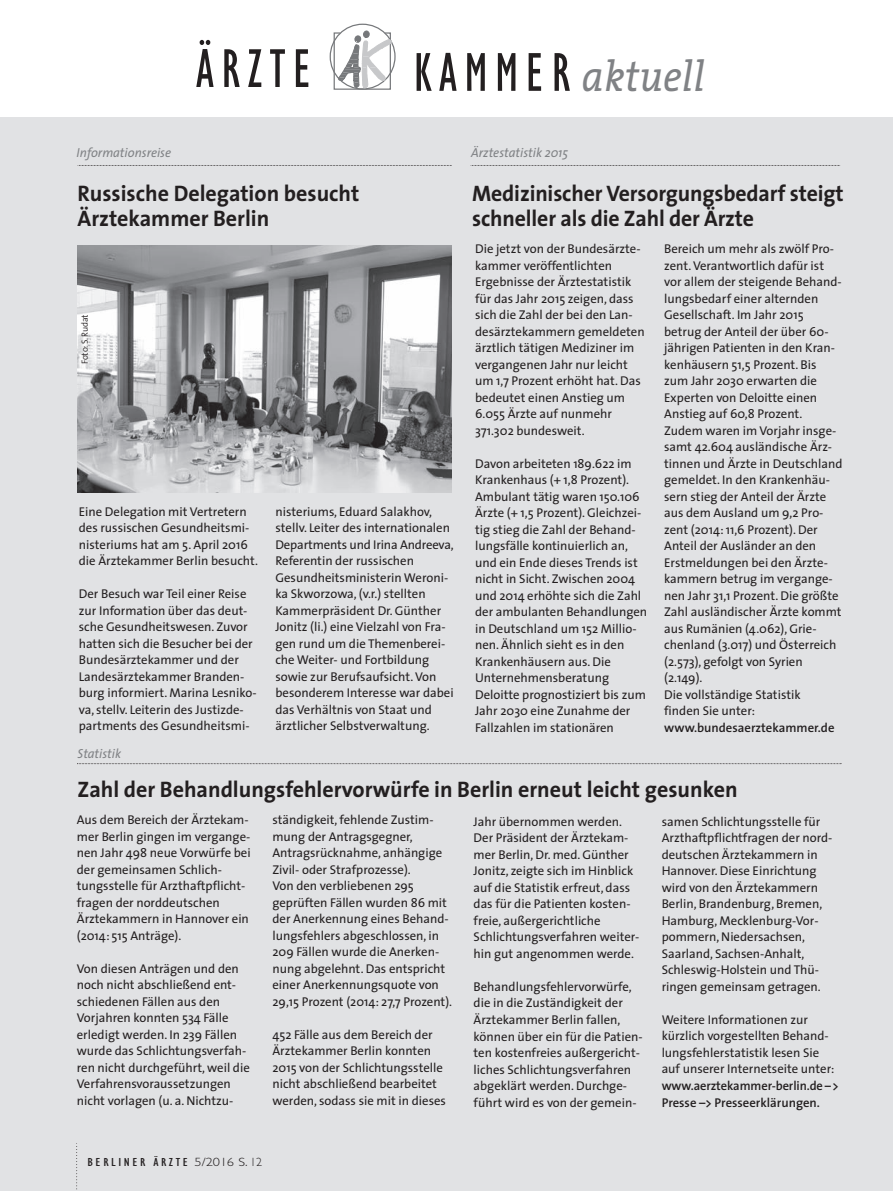
<style>
.page{position:relative;width:893px;height:1191px;background:#fff}
.page>*{position:absolute;margin:0;border:0;box-sizing:border-box;transform-origin:0 0}
.t1{font:condensed 56.4px "Gill Sans";color:#231f20;scale:.9 1}
.t2{font:italic 43.5px "The Serif";color:#808285;scale:.9 1}
.t3{font:700 22.5px/25.5px "The Sans";color:#231f20}
.t4{font:italic 13.05px "The Sans";color:#808285}
.t5{font:12.75px/16.5px "The Sans";color:#231f20}
.t6{font:600 12.75px/16.5px "The Sans";color:#231f20}
.t7{font:condensed 12px "Gill Sans";color:#231f20;scale:1.2 1}
.t8{font:300 12px "Gill Sans";letter-spacing:-.035em;color:#231f20;scale:1.2 1}
.t9{font:300 9px "The Sans";color:#231f20}
.s1{font-family:"Gill Sans";font-style:normal;font-stretch:condensed;font-size:56.4px;color:#231f20}
.s2{font-weight:400;font-stretch:condensed}
.s3{font-weight:300;font-stretch:normal}
</style>
<div class="page">
<div style="left:0;top:118px;width:893px;height:1073px;background:#e1e2e4"></div>
<div style="left:330px;top:24px;width:66px;height:66px;border:1px solid #76787b;border-radius:50%"></div>
<svg style="left:333px;top:31px;width:59px;height:59px"></svg>
<svg style="left:76px;top:1143px;width:2px;height:47px"></svg>
<svg style="left:78px;top:165px;width:374px;height:1px"></svg>
<svg style="left:77px;top:763px;width:765px;height:1px"></svg>
<svg style="left:471px;top:165px;width:369px;height:1px"></svg>
<img style="left:78px;top:245px;width:374px;height:247px">
<p class="t4" style="left:77px;top:142px;width:96px">Informationsreise</p>
<h1 class="t1" style="left:196px;top:38px;width:130px">ÄRZTE</h1>
<h3 class="t3" style="left:78px;top:180px;width:283px">Russische Delegation besucht<br>Ärztekammer Berlin</h3>
<h2 class="t2" style="left:413px;top:40px;width:325px"><span class="s1">KAMMER</span> aktuell</h2>
<p class="t4" style="left:471px;top:142px;width:99px">Ärztestatistik 2015</p>
<h3 class="t3" style="left:472px;top:180px;width:373px">Medizinischer Versorgungsbedarf steigt schneller als die Zahl der Ärzte</h3>
<p class="t9" style="left:77px;top:364px;width:51px;rotate:-90deg">Foto: S. Rudat</p>
<p class="t5" style="left:79px;top:503px;width:181px">Eine Delegation mit Vertretern des russischen Gesundheitsmi&shy;nisteriums hat am 5. April 2016 die Ärztekammer Berlin besucht.</p>
<p class="t5" style="left:79px;top:585px;width:179px">Der Besuch war Teil einer Reise zur Information über das deut&shy;sche Gesundheitswesen. Zuvor hatten sich die Besucher bei der<br>Bundesärztekammer und der<br>Landesärztekammer Branden&shy;burg informiert. Marina Lesniko&shy;va, stellv. Leiterin des Justizde&shy;partments des Gesundheitsmi-</p>
<p class="t4" style="left:78px;top:742px;width:45px">Statistik</p>
<p class="t5" style="left:275px;top:503px;width:180px">nisteriums, Eduard Salakhov, stellv. Leiter des internationalen<br>Departments und Irina Andreeva,<br>Referentin der russischen<br>Gesundheitsministerin Weroni&shy;ka Skworzowa, (v.r.) stellten<br>Kammerpräsident Dr. Günther<br>Jonitz (li.) eine Vielzahl von Fra&shy;gen rund um die Themenberei&shy;che Weiter- und Fortbildung sowie zur Berufsaufsicht. Von besonderem Interesse war dabei das Verhältnis von Staat und ärztlicher Selbstverwaltung.</p>
<p class="t5" style="left:475px;top:240px;width:171px">Die jetzt von der Bundesärzte&shy;kammer veröffentlichten<br>Ergebnisse der Ärztestatistik für das Jahr 2015 zeigen, dass sich die Zahl der bei den Lan&shy;desärztekammern gemeldeten ärztlich tätigen Mediziner im vergangenen Jahr nur leicht um 1,7 Prozent erhöht hat. Das bedeutet einen Anstieg um<br>6.055 Ärzte auf nunmehr<br>371.302 bundesweit.</p>
<p class="t5" style="left:475px;top:455px;width:174px">Davon arbeiteten 189.622 im<br>Krankenhaus (+ 1,8 Prozent).<br>Ambulant tätig waren 150.106<br>Ärzte (+ 1,5 Prozent). Gleichzei&shy;tig stieg die Zahl der Behand&shy;lungsfälle kontinuierlich an, und ein Ende dieses Trends ist nicht in Sicht. Zwischen 2004 und 2014 erhöhte sich die Zahl der ambulanten Behandlungen in Deutschland um 152 Millio&shy;nen. Ähnlich sieht es in den<br>Krankenhäusern aus. Die<br>Unternehmensberatung<br>Deloitte prognostiziert bis zum<br>Jahr 2030 eine Zunahme der<br>Fallzahlen im stationären</p>
<p class="t5" style="left:664px;top:240px;width:180px">Bereich um mehr als zwölf Pro&shy;zent. Verantwortlich dafür ist vor allem der steigende Behand&shy;lungsbedarf einer alternden<br>Gesellschaft. Im Jahr 2015 betrug der Anteil der über 60- jährigen Patienten in den Kran&shy;kenhäusern 51,5 Prozent. Bis zum Jahr 2030 erwarten die<br>Experten von Deloitte einen<br>Anstieg auf 60,8 Prozent.<br>Zudem waren im Vorjahr insge&shy;samt 42.604 ausländische Ärz&shy;tinnen und Ärzte in Deutschland gemeldet. In den Krankenhäu&shy;sern stieg der Anteil der Ärzte aus dem Ausland um 9,2 Pro&shy;zent (2014: 11,6 Prozent). Der<br>Anteil der Ausländer an den<br>Erstmeldungen bei den Ärzte&shy;kammern betrug im vergange&shy;nen Jahr 31,1 Prozent. Die größte<br>Zahl ausländischer Ärzte kommt aus Rumänien (4.062), Grie&shy;chenland (3.017) und Österreich (2.573), gefolgt von Syrien (2.149).<br>Die vollständige Statistik<br>finden Sie unter:</p>
<p class="t6" style="left:664px;top:719px;width:172px">www.bundesaerztekammer.de</p>
<h3 class="t3" style="left:78px;top:775px;width:662px">Zahl der Behandlungsfehlervorwürfe in Berlin erneut leicht gesunken</h3>
<p class="t5" style="left:474px;top:813px;width:167px">Jahr übernommen werden.<br>Der Präsident der Ärztekam&shy;mer Berlin, Dr. med. Günther<br>Jonitz, zeigte sich im Hinblick auf die Statistik erfreut, dass das für die Patienten kosten&shy;freie, außergerichtliche<br>Schlichtungsverfahren weiter&shy;hin gut angenommen werde.</p>
<p class="t5" style="left:474px;top:978px;width:171px">Behandlungsfehlervorwürfe, die in die Zuständigkeit der<br>Ärztekammer Berlin fallen, können über ein für die Patien&shy;ten kostenfreies außergericht&shy;liches Schlichtungsverfahren abgeklärt werden. Durchge&shy;führt wird es von der gemein-</p>
<p class="t5" style="left:77px;top:811px;width:175px">Aus dem Bereich der Ärztekam&shy;mer Berlin gingen im vergange&shy;nen Jahr 498 neue Vorwürfe bei der gemeinsamen Schlich&shy;tungsstelle für Arzthaftpflicht&shy;fragen der norddeutschen<br>Ärztekammern in Hannover ein (2014: 515 Anträge).</p>
<p class="t5" style="left:77px;top:960px;width:174px">Von diesen Anträgen und den noch nicht abschließend ent&shy;schiedenen Fällen aus den<br>Vorjahren konnten 534 Fälle erledigt werden. In 239 Fällen wurde das Schlichtungsverfah&shy;ren nicht durchgeführt, weil die<br>Verfahrensvoraussetzungen nicht vorlagen (u. a. Nichtzu-</p>
<p class="t5" style="left:272px;top:811px;width:181px">ständigkeit, fehlende Zustim&shy;mung der Antragsgegner,<br>Antragsrücknahme, anhängige<br>Zivil- oder Strafprozesse).<br>Von den verbliebenen 295 geprüften Fällen wurden 86 mit der Anerkennung eines Behand&shy;lungsfehlers abgeschlossen, in<br>209 Fällen wurde die Anerken&shy;nung abgelehnt. Das entspricht einer Anerkennungsquote von<br>29,15 Prozent (2014: 27,7 Prozent).</p>
<p class="t5" style="left:272px;top:1026px;width:175px">452 Fälle aus dem Bereich der<br>Ärztekammer Berlin konnten<br>2015 von der Schlichtungsstelle nicht abschließend bearbeitet werden, sodass sie mit in dieses</p>
<p class="t5" style="left:662px;top:813px;width:172px">samen Schlichtungsstelle für<br>Arzthaftpflichtfragen der nord&shy;deutschen Ärztekammern in<br>Hannover. Diese Einrichtung wird von den Ärztekammern<br>Berlin, Brandenburg, Bremen,<br>Hamburg, Mecklenburg-Vor&shy;pommern, Niedersachsen,<br>Saarland, Sachsen-Anhalt,<br>Schleswig-Holstein und Thü&shy;ringen gemeinsam getragen.</p>
<p class="t5" style="left:662px;top:1011px;width:174px">Weitere Informationen zur kürzlich vorgestellten Behand&shy;lungsfehlerstatistik lesen Sie auf unserer Internetseite unter:</p>
<p class="t6" style="left:662px;top:1077px;width:179px">www.aerztekammer-berlin.de–&gt;<br>Presse –&gt; Presseerklärungen.</p>
<p class="t7" style="left:85px;top:1155px;width:6px">B</p>
<p class="t8" style="left:121px;top:1155px;width:138px"><span class="s2">INER ÄRZTE</span> 5/2016 S. 12</p>
<p class="t7" style="left:87px;top:1155px;width:147px">BERLINER ÄRZTE <span class="s3">5/2016 S. 12</span></p>
</div>
